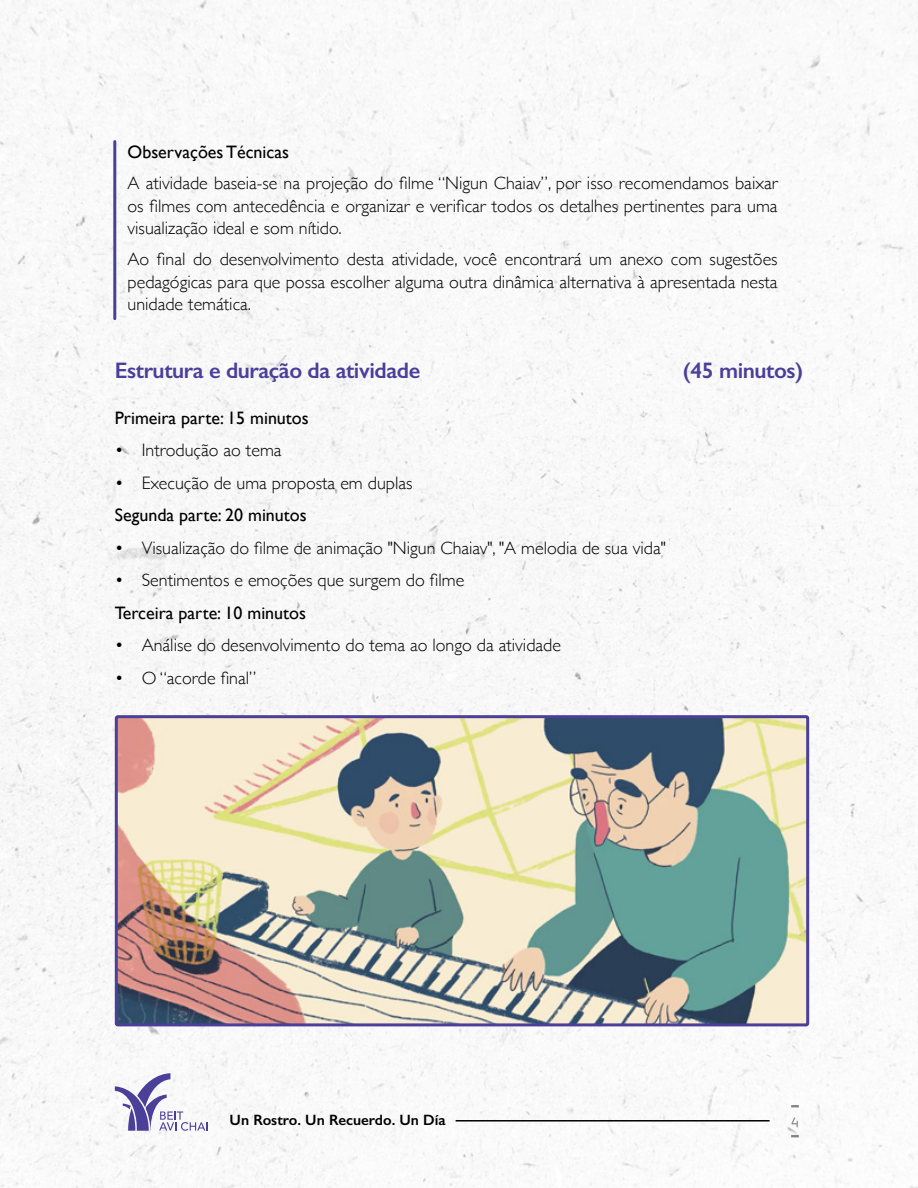
<style>
.page{position:relative;width:918px;height:1188px;background:#fff}
.page>*{position:absolute;margin:0;border:0;box-sizing:border-box;transform-origin:0 0}
.t1{font:600 22.5px "Gill Sans";letter-spacing:-.02em;color:#4a3f99}
.t2{font:300 18px/22.5px "Gill Sans";color:#000;text-align:justify}
.t3{font:18px "Gill Sans";color:#000}
.t4{font:18px "Ezer Block OE Pro Light";color:#808285}
.t5{font:600 15px "Gill Sans";color:#000}
</style>
<div class="page">
<img style="left:0;top:0;width:918px;height:1188px">
<svg style="left:791px;top:1105px;width:8px;height:2px"></svg>
<svg style="left:791px;top:1135px;width:8px;height:2px"></svg>
<svg style="left:115px;top:1073px;width:92px;height:58px"></svg>
<hr style="left:456px;top:1120px;width:314px;height:2px;background:#000">
<hr style="left:113px;top:142px;width:3px;height:177px;background:#4a3f99">
<img style="left:119px;top:719px;width:686px;height:303px">
<div style="left:115px;top:715px;width:694px;height:311px;border:3px solid #4a3f99;border-radius:2px"></div>
<p class="t3" style="left:128px;top:142px;width:163px">ObservaçõesTécnicas</p>
<p class="t2" style="left:128px;top:171px;width:652px">A atividade baseia-se na projeção do filme “Nigun Chaiav ,” por isso recomendamos baixar os filmes com antecedência e organizar e verificar todos os detalhes pertinentes para uma visualização ideal e som nítido.</p>
<p class="t2" style="left:128px;top:247px;width:652px">Ao final do desenvolvimento desta atividade, você encontrará um anexo com sugestões pedagógicas para que possa escolher alguma outra dinâmica alternativa à apresentada nesta unidade temática.</p>
<p class="t1" style="left:115px;top:357px;width:307px">Estrutura e duração da atividade</p>
<p class="t3" style="left:115px;top:407px;width:195px">Primeira parte: 15 minutos</p>
<p class="t2" style="left:142px;top:438px;width:141px">Introdução ao tema</p>
<p class="t2" style="left:115px;top:438px;width:10px">•</p>
<p class="t2" style="left:142px;top:471px;width:272px">Execução de uma proposta em duplas</p>
<p class="t2" style="left:115px;top:471px;width:10px">•</p>
<p class="t3" style="left:115px;top:504px;width:193px">Segunda parte: 20 minutos</p>
<p class="t2" style="left:142px;top:536px;width:525px">Visualização do filme de animação "Nigun Chaiav A"," melodia de sua vida"</p>
<p class="t2" style="left:115px;top:536px;width:10px">•</p>
<p class="t2" style="left:142px;top:568px;width:324px">Sentimentos e emoções que surgem do filme</p>
<p class="t2" style="left:115px;top:568px;width:10px">•</p>
<p class="t3" style="left:115px;top:602px;width:193px">Terceira parte: 10 minutos</p>
<p class="t2" style="left:142px;top:633px;width:421px">Análise do desenvolvimento do tema ao longo da atividade</p>
<p class="t2" style="left:115px;top:633px;width:10px">•</p>
<p class="t2" style="left:115px;top:666px;width:10px">•</p>
<p class="t2" style="left:142px;top:666px;width:116px">O “acorde final“</p>
<p class="t1" style="left:683px;top:357px;width:122px">(45 minutos(</p>
<p class="t5" style="left:230px;top:1111px;width:218px">Un Rostro. Un Recuerdo. Un Día</p>
<p class="t4" style="left:791px;top:1111px;width:9px">4</p>
</div>
